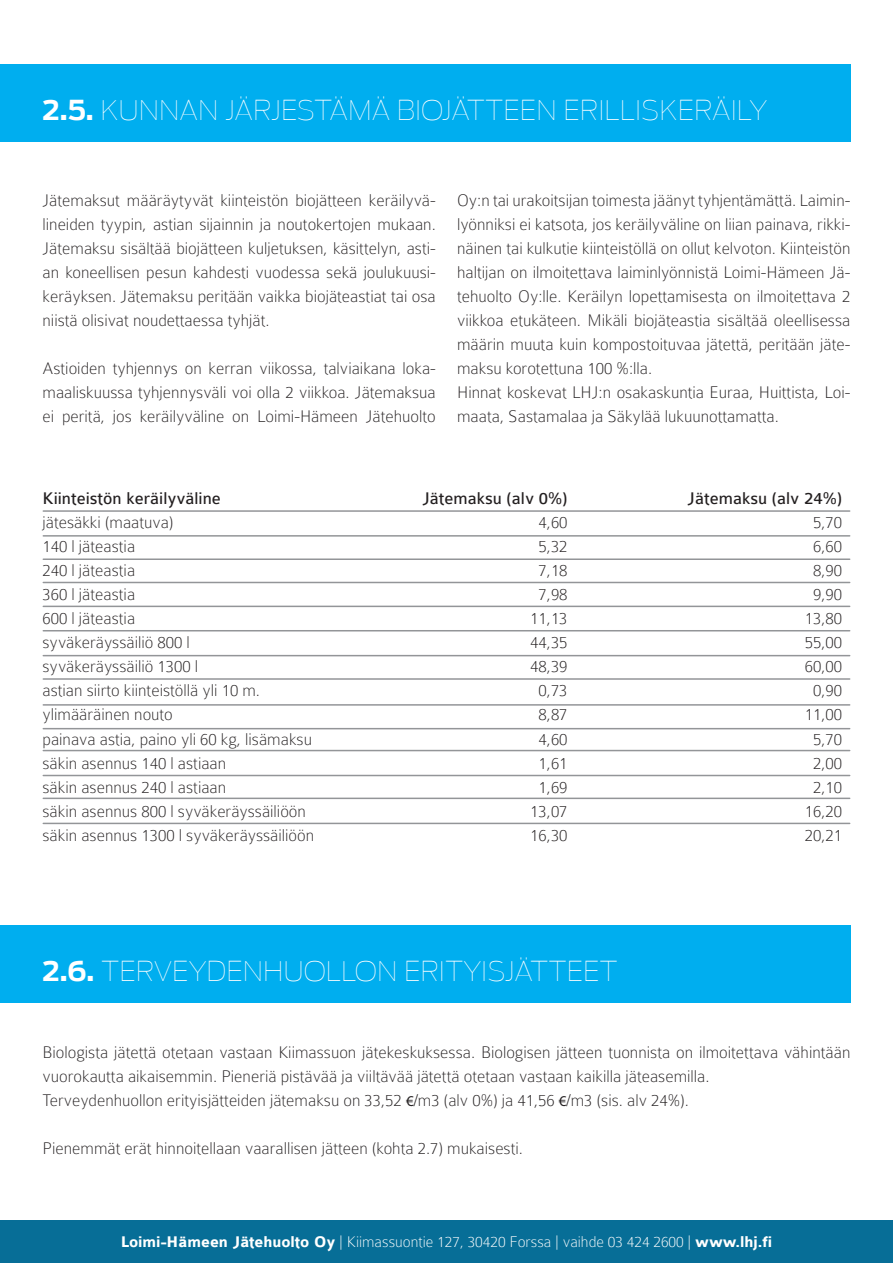
<style>
.page{position:relative;width:893px;height:1263px;background:#fff}
.page>*{position:absolute;margin:0;border:0;box-sizing:border-box;transform-origin:0 0}
.otsikko{font:100 27px "Antenna";color:#fff}
.leipateksti{font:100 18px/24px "Colaborate";color:#231f20;text-align:justify}
.leipateksti-2{font:18px "Colaborate";color:#231f20}
.leipateksti-3{font:100 16.5px "Colaborate";color:#fff}
.s1{font-weight:700}
.s2{font-family:"Myriad Pro";font-weight:400;font-size:15px}
</style>
<div class="page">
<div style="left:0;top:1220px;width:893px;height:43px;background:#076e97"></div>
<div style="left:0;top:64px;width:850px;height:77px;background:#00aeef"></div>
<div style="left:0;top:925px;width:850px;height:77px;background:#00aeef"></div>
<hr style="left:43px;top:510px;width:807px;height:2px;background:#939598">
<hr style="left:43px;top:535px;width:807px;height:2px;background:#939598">
<hr style="left:43px;top:558px;width:807px;height:2px;background:#939598">
<hr style="left:43px;top:582px;width:807px;height:1px;background:#939598">
<hr style="left:43px;top:606px;width:807px;height:1px;background:#939598">
<hr style="left:43px;top:630px;width:807px;height:1px;background:#939598">
<hr style="left:43px;top:655px;width:807px;height:1px;background:#939598">
<hr style="left:43px;top:678px;width:807px;height:2px;background:#939598">
<hr style="left:43px;top:704px;width:807px;height:2px;background:#939598">
<hr style="left:43px;top:750px;width:807px;height:1px;background:#939598">
<hr style="left:43px;top:775px;width:807px;height:1px;background:#939598">
<hr style="left:43px;top:798px;width:807px;height:1px;background:#939598">
<hr style="left:43px;top:823px;width:807px;height:1px;background:#939598">
<hr style="left:43px;top:728px;width:807px;height:1px;background:#939598">
<p class="otsikko" style="left:43px;top:95px;width:726px"><span class="s1">2.5.</span> KUNNAN JÄRJESTÄMÄ BIOJÄTTEEN ERILLISKERÄILY</p>
<p class="leipateksti" style="left:43px;top:188px;width:395px">Jätemaksut määräytyvät kiinteistön biojätteen keräilyvä&shy;lineiden tyypin, astian sijainnin ja noutokertojen mukaan.<br>Jätemaksu sisältää biojätteen kuljetuksen, käsittelyn, asti&shy;an koneellisen pesun kahdesti vuodessa sekä joulukuusi&shy;keräyksen. Jätemaksu peritään vaikka biojäteastiat tai osa niistä olisivat noudettaessa tyhjät.</p>
<p class="leipateksti" style="left:43px;top:356px;width:395px">Astioiden tyhjennys on kerran viikossa, talviaikana loka&shy;maaliskuussa tyhjennysväli voi olla 2 viikkoa. Jätemaksua ei peritä, jos keräilyväline on Loimi-Hämeen Jätehuolto</p>
<p class="leipateksti" style="left:457px;top:188px;width:395px">Oy:n tai urakoitsijan toimesta jäänyt tyhjentämättä. Laimin&shy;lyönniksi ei katsota, jos keräilyväline on liian painava, rikki&shy;näinen tai kulkutie kiinteistöllä on ollut kelvoton. Kiinteistön haltijan on ilmoitettava laiminlyönnistä Loimi-Hämeen Jä&shy;tehuolto Oy:lle. Keräilyn lopettamisesta on ilmoitettava 2 viikkoa etukäteen. Mikäli biojäteastia sisältää oleellisessa määrin muuta kuin kompostoituvaa jätettä, peritään jäte&shy;maksu korotettuna 100 %:lla.</p>
<p class="leipateksti" style="left:457px;top:380px;width:395px">Hinnat koskevat LHJ:n osakaskuntia Euraa, Huittista, Loi&shy;maata, Sastamalaa ja Säkylää lukuunottamatta.</p>
<p class="leipateksti-2" style="left:43px;top:489px;width:180px">Kiinteistön keräilyväline</p>
<p class="leipateksti-2" style="left:422px;top:489px;width:147px">Jätemaksu (alv 0%)</p>
<p class="leipateksti-2" style="left:688px;top:489px;width:156px">Jätemaksu (alv 24%)</p>
<p class="leipateksti" style="left:43px;top:511px;width:133px">jätesäkki (maatuva)</p>
<p class="leipateksti" style="left:539px;top:511px;width:30px">4,60</p>
<p class="leipateksti" style="left:813px;top:511px;width:30px">5,70</p>
<p class="leipateksti" style="left:43px;top:535px;width:94px">140 l jäteastia</p>
<p class="leipateksti" style="left:539px;top:535px;width:30px">5,32</p>
<p class="leipateksti" style="left:813px;top:535px;width:30px">6,60</p>
<p class="leipateksti" style="left:43px;top:559px;width:94px">240 l jäteastia</p>
<p class="leipateksti" style="left:539px;top:559px;width:30px">7,18</p>
<p class="leipateksti" style="left:813px;top:559px;width:30px">8,90</p>
<p class="leipateksti" style="left:43px;top:583px;width:94px">360 l jäteastia</p>
<p class="leipateksti" style="left:539px;top:583px;width:30px">7,98</p>
<p class="leipateksti" style="left:813px;top:583px;width:30px">9,90</p>
<p class="leipateksti" style="left:43px;top:607px;width:94px">600 l jäteastia</p>
<p class="leipateksti" style="left:530px;top:607px;width:39px">11,13</p>
<p class="leipateksti" style="left:805px;top:607px;width:39px">13,80</p>
<p class="leipateksti" style="left:43px;top:631px;width:149px">syväkeräyssäiliö 800 l</p>
<p class="leipateksti" style="left:530px;top:631px;width:39px">44,35</p>
<p class="leipateksti" style="left:805px;top:631px;width:39px">55,00</p>
<p class="leipateksti" style="left:43px;top:655px;width:157px">syväkeräyssäiliö 1300 l</p>
<p class="leipateksti" style="left:530px;top:655px;width:39px">48,39</p>
<p class="leipateksti" style="left:805px;top:655px;width:39px">60,00</p>
<p class="leipateksti" style="left:43px;top:679px;width:219px">astian siirto kiinteistöllä yli 10 m.</p>
<p class="leipateksti" style="left:539px;top:679px;width:30px">0,73</p>
<p class="leipateksti" style="left:813px;top:679px;width:30px">0,90</p>
<p class="leipateksti" style="left:43px;top:703px;width:132px">ylimääräinen nouto</p>
<p class="leipateksti" style="left:539px;top:703px;width:30px">8,87</p>
<p class="leipateksti" style="left:805px;top:703px;width:39px">11,00</p>
<p class="leipateksti" style="left:43px;top:727px;width:271px">painava astia, paino yli 60 kg, lisämaksu</p>
<p class="leipateksti" style="left:539px;top:727px;width:30px">4,60</p>
<p class="leipateksti" style="left:813px;top:727px;width:30px">5,70</p>
<p class="leipateksti" style="left:43px;top:751px;width:185px">säkin asennus 140 l astiaan</p>
<p class="leipateksti" style="left:539px;top:751px;width:30px">1,61</p>
<p class="leipateksti" style="left:813px;top:751px;width:30px">2,00</p>
<p class="leipateksti" style="left:43px;top:775px;width:185px">säkin asennus 240 l astiaan</p>
<p class="leipateksti" style="left:539px;top:775px;width:30px">1,69</p>
<p class="leipateksti" style="left:813px;top:775px;width:30px">2,10</p>
<p class="leipateksti" style="left:43px;top:799px;width:265px">säkin asennus 800 l syväkeräyssäiliöön</p>
<p class="leipateksti" style="left:530px;top:799px;width:39px">13,07</p>
<p class="leipateksti" style="left:805px;top:799px;width:39px">16,20</p>
<p class="leipateksti" style="left:43px;top:823px;width:273px">säkin asennus 1300 l syväkeräyssäiliöön</p>
<p class="leipateksti" style="left:530px;top:823px;width:39px">16,30</p>
<p class="leipateksti" style="left:805px;top:823px;width:39px">20,21</p>
<p class="otsikko" style="left:43px;top:956px;width:577px"><span class="s1">2.6.</span> TERVEYDENHUOLLON ERITYISJÄTTEET</p>
<p class="leipateksti" style="left:43px;top:1041px;width:809px">Biologista jätettä otetaan vastaan Kiimassuon jätekeskuksessa. Biologisen jätteen tuonnista on ilmoitettava vähintään vuorokautta aikaisemmin. Pieneriä pistävää ja viiltävää jätettä otetaan vastaan kaikilla jäteasemilla.</p>
<p class="leipateksti" style="left:43px;top:1089px;width:648px">Terveydenhuollon erityisjätteiden jätemaksu on 33,52 <span class="s2">€</span>/m3 (alv 0%) ja 41,56 <span class="s2">€</span>/m3 (sis. alv 24%).</p>
<p class="leipateksti" style="left:43px;top:1137px;width:482px">Pienemmät erät hinnoitellaan vaarallisen jätteen (kohta 2.7) mukaisesti.</p>
<p class="leipateksti-3" style="left:121px;top:1233px;width:653px"><span class="s1">Loimi-Hämeen Jätehuolto Oy</span> | Kiimassuontie 127, 30420 Forssa | vaihde 03 424 2600 | <span class="s1">www.lhj.fi</span></p>
</div>
